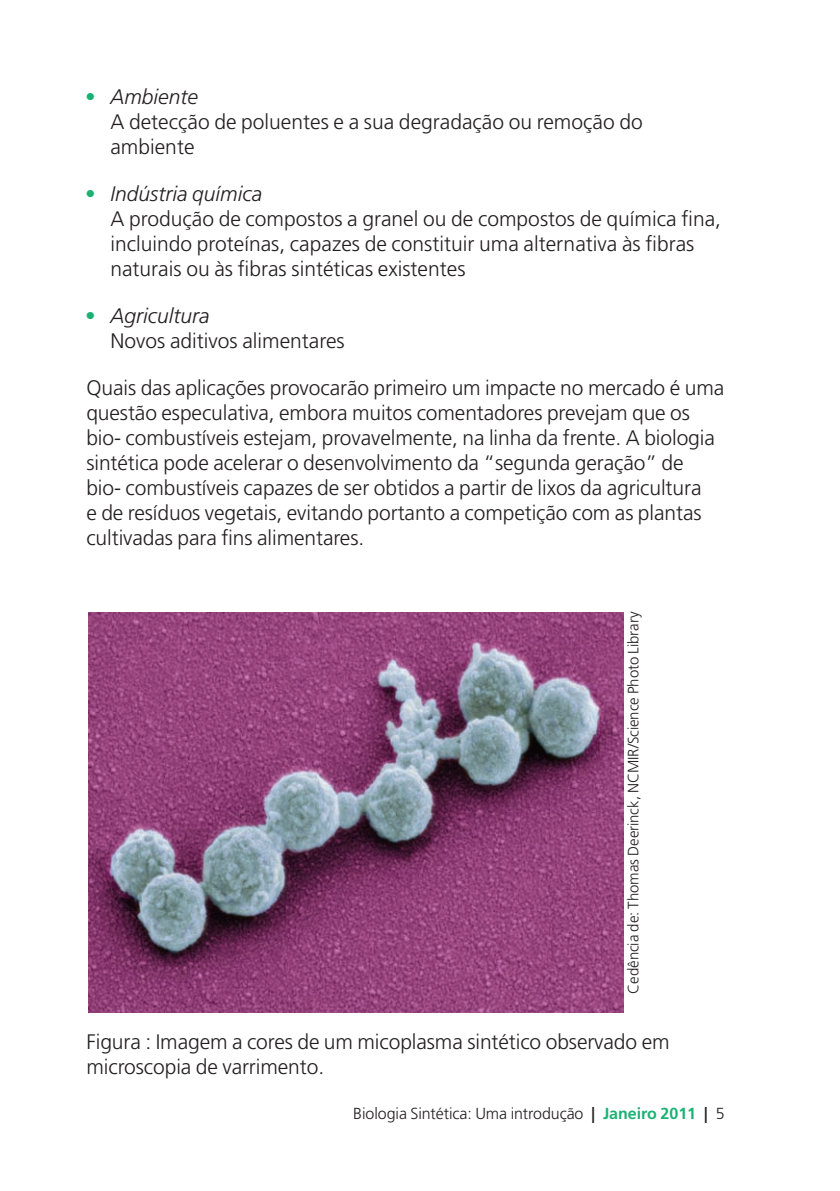
<style>
.page{position:relative;width:840px;height:1191px;background:#fff}
.page>*{position:absolute;margin:0;border:0;box-sizing:border-box;transform-origin:0 0}
.t1{font:300 21px/25px "Frutiger 45";letter-spacing:-.005em;color:#231f20}
.t2{font:italic 300 21px "Frutiger 46";color:#231f20}
.t3{font:300 16px "Frutiger 45";letter-spacing:-.005em;color:#231f20}
.t4{font:300 15px "Frutiger 45";letter-spacing:-.005em;color:#231f20}
.s1{font-family:"Frutiger 65";font-weight:700}
.s2{font-family:"Frutiger 65";font-weight:700;color:#19b273}
</style>
<div class="page">
<img style="left:89px;top:612px;width:534px;height:400px">
<p class="t2" style="left:86px;top:88px;width:113px"><sup>●</sup> Ambiente</p>
<p class="t1" style="left:110px;top:111px;width:533px">A detecção de poluentes e a sua degradação ou remoção do ambiente</p>
<p class="t2" style="left:86px;top:185px;width:177px"><sup>●</sup> Indústria química</p>
<p class="t1" style="left:110px;top:208px;width:611px">A produção de compostos a granel ou de compostos de química fina, incluindo proteínas, capazes de constituir uma alternativa às fibras naturais ou às fibras sintéticas existentes</p>
<p class="t2" style="left:86px;top:307px;width:125px"><sup>●</sup> Agricultura</p>
<p class="t1" style="left:110px;top:330px;width:236px">Novos aditivos alimentares</p>
<p class="t1" style="left:86px;top:377px;width:639px">Quais das aplicações provocarão primeiro um impacte no mercado é uma questão especulativa, embora muitos comentadores prevejam que os bio- combustíveis estejam, provavelmente, na linha da frente. A biologia sintética pode acelerar o desenvolvimento da “segunda geração” de<br>bio- combustíveis capazes de ser obtidos a partir de lixos da agricultura<br>e de resíduos vegetais, evitando portanto a competição com as plantas cultivadas para fins alimentares.</p>
<p class="t4" style="left:626px;top:993px;width:383px;rotate:-90deg">Cedência de: Thomas Deerinck, NCMIR/Science Photo Library</p>
<p class="t1" style="left:86px;top:1030px;width:584px">Figura : Imagem a cores de um micoplasma sintético observado em microscopia de varrimento.</p>
<p class="t3" style="left:353px;top:1106px;width:372px">Biologia Sintética: Uma introdução <span class="s1">|</span> <span class="s2">Janeiro 2011</span> <span class="s1">|</span> 5</p>
</div>
